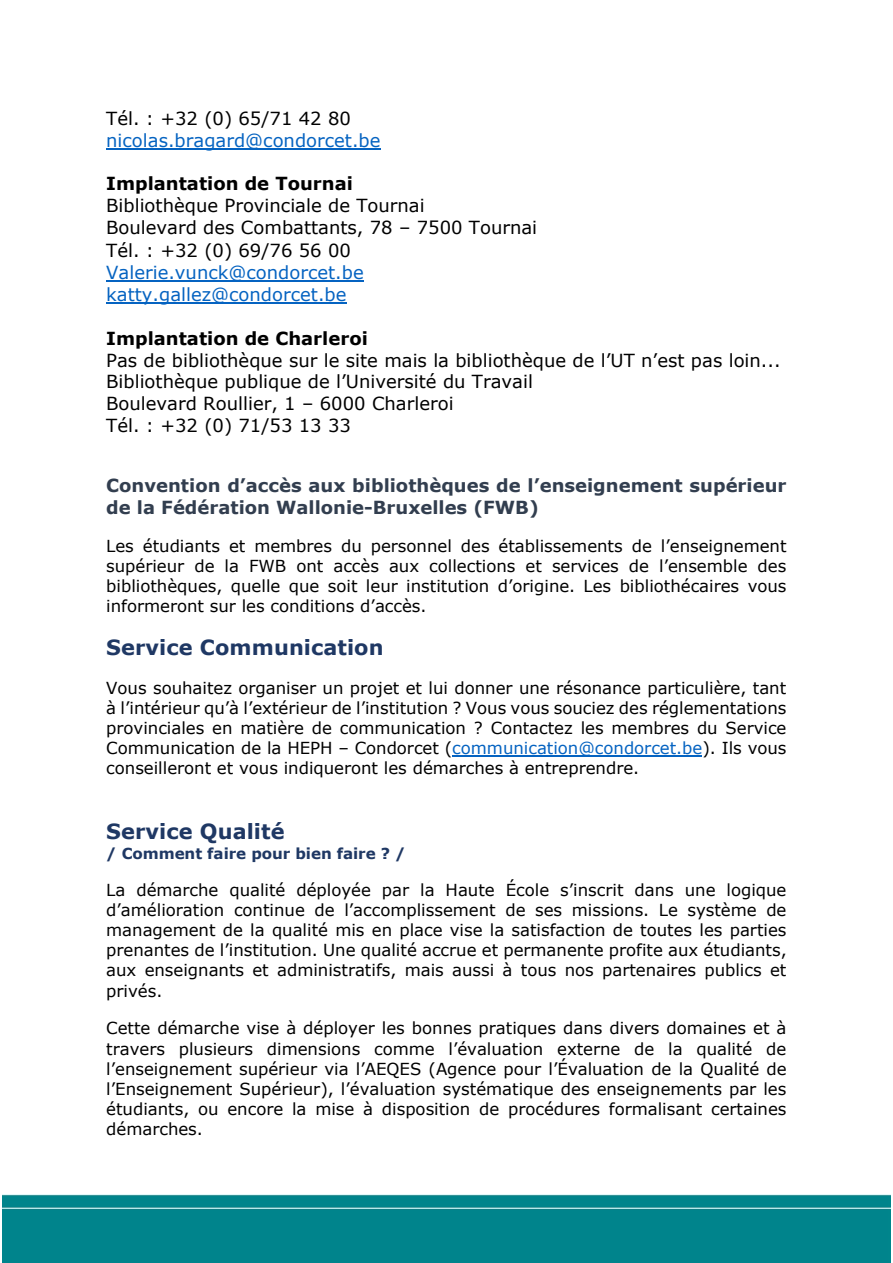
<style>
.page{position:relative;width:893px;height:1263px;background:#fff}
.page>*{position:absolute;margin:0;border:0;box-sizing:border-box;transform-origin:0 0}
.t1{font:700 20.85px "Verdana";letter-spacing:.005em;color:#1f3864}
.t2{font:18px/21.9px "Verdana";color:#000}
.t3{font:700 18px/21.9px "Verdana";color:#323e4f}
.t4{font:18px/21.6px "Verdana";color:#0563c1}
.t5{font:700 18px "Verdana";color:#000}
.t6{font:16.5px/20.1px "Verdana";color:#000;text-align:justify}
.t7{font:700 15.15px "Verdana";letter-spacing:-.005em;color:#1f3864}
.s1{color:#0563c1}
</style>
<div class="page">
<img style="left:2px;top:148px;width:888px;height:1115px">
<hr style="left:106px;top:148px;width:274px;height:1px;background:#0563c1">
<hr style="left:106px;top:281px;width:258px;height:1px;background:#0563c1">
<hr style="left:106px;top:302px;width:240px;height:1px;background:#0563c1">
<hr style="left:452px;top:756px;width:250px;height:1px;background:#0563c1">
<p class="t2" style="left:106px;top:106px;width:246px">Tél. : +32 (0) 65/71 42 80</p>
<p class="t4" style="left:106px;top:129px;width:276px">nicolas.bragard@condorcet.be</p>
<p class="t5" style="left:106px;top:172px;width:248px">Implantation de Tournai</p>
<p class="t2" style="left:106px;top:194px;width:432px;line-height:22.6px">Bibliothèque Provinciale de Tournai<br>Boulevard des Combattants, 78 – 7500 Tournai<br>Tél. : +32 (0) 69/76 56 00</p>
<p class="t4" style="left:106px;top:261px;width:259px">Valerie.vunck@condorcet.be katty.gallez@condorcet.be</p>
<p class="t5" style="left:106px;top:327px;width:263px">Implantation de Charleroi</p>
<p class="t2" style="left:106px;top:349px;width:675px">Pas de bibliothèque sur le site mais la bibliothèque de l’UT n’est pas loin...<br>Bibliothèque publique de l’Université du Travail<br>Boulevard Roullier, 1 – 6000 Charleroi<br>Tél. : +32 (0) 71/53 13 33</p>
<p class="t3" style="left:106px;top:474px;width:681px">Convention d’accès aux bibliothèques de l’enseignement supérieur de la Fédération Wallonie-Bruxelles (FWB)</p>
<p class="t6" style="left:106px;top:536px;width:681px">Les étudiants et membres du personnel des établissements de l’enseignement supérieur de la FWB ont accès aux collections et services de l’ensemble des bibliothèques, quelle que soit leur institution d’origine. Les bibliothécaires vous informeront sur les conditions d’accès.</p>
<p class="t1" style="left:106px;top:634px;width:279px">Service Communication</p>
<p class="t6" style="left:106px;top:678px;width:681px">Vous souhaitez organiser un projet et lui donner une résonance particulière, tant à l’intérieur qu’à l’extérieur de l’institution ? Vous vous souciez des réglementations provinciales en matière de communication ? Contactez les membres du Service Communication de la HEPH – Condorcet (<span class="s1">communication@condorcet.be</span>). Ils vous conseilleront et vous indiqueront les démarches à entreprendre.</p>
<p class="t1" style="left:106px;top:818px;width:180px">Service Qualité</p>
<p class="t7" style="left:106px;top:843px;width:301px">/ Comment faire pour bien faire ? /</p>
<p class="t6" style="left:106px;top:879px;width:682px">La démarche qualité déployée par la Haute École s’inscrit dans une logique d’amélioration continue de l’accomplissement de ses missions. Le système de management de la qualité mis en place vise la satisfaction de toutes les parties prenantes de l’institution. Une qualité accrue et permanente profite aux étudiants, aux enseignants et administratifs, mais aussi à tous nos partenaires publics et privés.</p>
<p class="t6" style="left:106px;top:1018px;width:681px">Cette démarche vise à déployer les bonnes pratiques dans divers domaines et à travers plusieurs dimensions comme l’évaluation externe de la qualité de l’enseignement supérieur via l’AEQES (Agence pour l’Évaluation de la Qualité de l’Enseignement Supérieur), l’évaluation systématique des enseignements par les étudiants, ou encore la mise à disposition de procédures formalisant certaines démarches.</p>
</div>
